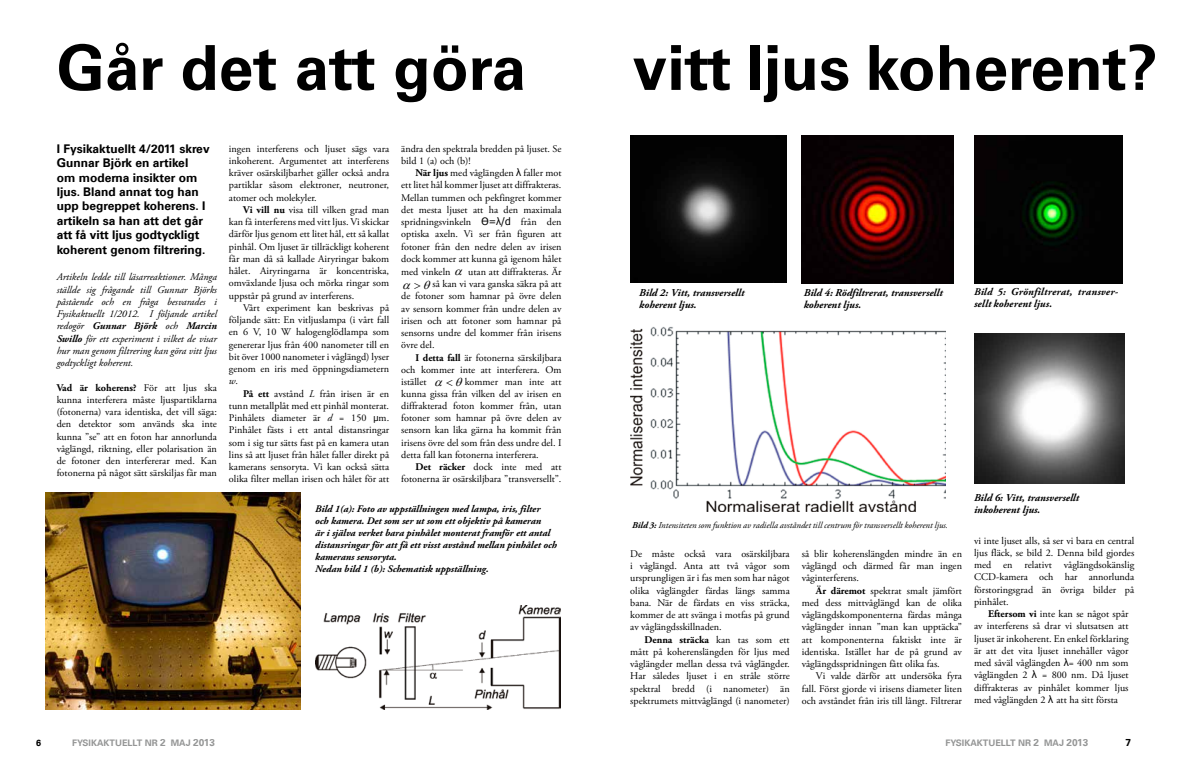
<style>
.page{position:relative;width:1191px;height:766px;background:#fff}
.page>*{position:absolute;margin:0;border:0;box-sizing:border-box;transform-origin:0 0}
.t1{font:700 62px "Univers LT";color:#000}
.t2{font:700 12px/14.4px "Univers LT";color:#000}
.t3{font:italic 700 10.5px/12.6px "Adobe Garamond Pro";color:#000}
.t4{font:10.2px/12.2px "Adobe Garamond Pro";color:#000;text-align:justify}
.t5{font:italic 10.2px/12.2px "Adobe Garamond Pro";color:#000;text-align:justify}
.t6{font:italic 700 10px/12px "Adobe Garamond Pro";color:#000}
.t7{font:700 10px "Univers LT";color:#000}
.t8{font:italic 9px "Adobe Garamond Pro";color:#000}
.t9{font:700 9px "Univers LT";color:#959696}
.t10{font:700 9px "Univers LT";color:#000}
.s1{font-weight:700}
.s2{font-style:italic}
.s3{font-family:"Tahoma";font-size:9px}
.s4{font-family:"Tahoma"}
.s5{font-size:10.2px}
.s6{font-size:10px}
</style>
<div class="page">
<img style="left:315px;top:605px;width:246px;height:104px">
<img style="left:630px;top:135px;width:157px;height:148px">
<img style="left:801px;top:135px;width:152px;height:148px">
<img style="left:974px;top:135px;width:148px;height:148px">
<img style="left:974px;top:334px;width:150px;height:149px">
<img style="left:45px;top:492px;width:255px;height:217px">
<img style="left:630px;top:326px;width:315px;height:186px">
<h1 class="t1" style="left:57px;top:32px;width:471px">Går det att göra</h1>
<h1 class="t1" style="left:633px;top:32px;width:526px">vitt ljus koherent?</h1>
<p class="t2" style="left:57px;top:141px;width:154px">I Fysikaktuellt 4/2011 skrev<br>Gunnar Björk en artikel om moderna insikter om ljus. Bland annat tog han upp begreppet koherens. I artikeln sa han att det går att få vitt ljus godtyckligt koherent genom filtrering.</p>
<p class="t5" style="left:57px;top:271px;width:162px">Artikeln ledde till läsarreaktioner. Många ställde sig frågande till Gunnar Björks påstående och en fråga besvarades i Fysikaktuellt 1/2012. I följande artikel redogör <span class="s1">Gunnar Björk</span> och <span class="s1">Marcin Swillo</span> för ett experiment i vilket de visar hur man genom filtrering kan göra vitt ljus godtyckligt koherent.</p>
<p class="t4" style="left:57px;top:381px;width:162px"><span class="s1">Vad är koherens?</span> För att ljus ska kunna interferera måste ljuspartiklarna (fotonerna) vara identiska, det vill säga: den detektor som används ska inte kunna ”se” att en foton har annorlunda våglängd, riktning, eller polarisation än de fotoner den interfererar med. Kan fotonerna på något sätt särskiljas får man</p>
<p class="t4" style="left:229px;top:142px;width:162px">ingen interferens och ljuset sägs vara inkoherent. Argumentet att interferens kräver osärskiljbarhet gäller också andra partiklar såsom elektroner, neutroner, atomer och molekyler.</p>
<p class="t4" style="left:229px;top:204px;width:162px;text-indent:14px"><span class="s1">Vi vill nu</span> visa till vilken grad man kan få interferens med vitt ljus. Vi skickar därför ljus genom ett litet hål, ett så kallat pinhål. Om ljuset är tillräckligt koherent får man då så kallade Airyringar bakom hålet. Airyringarna är koncentriska, omväxlande ljusa och mörka ringar som uppstår på grund av interferens.</p>
<p class="t4" style="left:229px;top:302px;width:162px;text-indent:14px">Vårt experiment kan beskrivas på följande sätt: En vitljuslampa (i vårt fall en 6 V, 10 W halogenglödlampa som genererar ljus från 400 nanometer till en bit över 1000 nanometer i våglängd) lyser genom en iris med öppningsdiametern <span class="s2">w</span>.</p>
<p class="t4" style="left:229px;top:387px;width:162px;text-indent:14px"><span class="s1">På ett</span> avstånd <span class="s2">L</span> från irisen är en tunn metallplåt med ett pinhål monterat.<br>Pinhålets diameter är <span class="s2">d</span> = 150 <span class="s3">μ</span>m.<br>Pinhålet fästs i ett antal distansringar som i sig tur sätts fast på en kamera utan lins så att ljuset från hålet faller direkt på kamerans sensoryta. Vi kan också sätta olika filter mellan irisen och hålet för att</p>
<p class="t4" style="left:401px;top:142px;width:162px">ändra den spektrala bredden på ljuset. Se bild 1 (a) och (b)!</p>
<p class="t4" style="left:401px;top:167px;width:162px;text-indent:14px"><span class="s1">När ljus</span> med våglängden <span class="s4">λ</span> faller mot ett litet hål kommer ljuset att diffrakteras.<br>Mellan tummen och pekfingret kommer det mesta ljuset att ha den maximala spridningsvinkeln <span class="s4">ϴ=λ/d</span> från den optiska axeln. Vi ser från figuren att fotoner från den nedre delen av irisen dock kommer att kunna gå igenom hålet med vinkeln</p>
<p class="t4" style="left:468px;top:266px;width:95px">utan att diffrakteras. Är</p>
<p class="t4" style="left:432px;top:278px;width:130px">så kan vi vara ganska säkra på att</p>
<p class="t4" style="left:401px;top:290px;width:162px">de fotoner som hamnar på övre delen</p>
<p class="t4" style="left:401px;top:302px;width:162px">av sensorn kommer från undre delen av</p>
<p class="t4" style="left:401px;top:315px;width:162px">irisen och att fotoner som hamnar på</p>
<p class="t4" style="left:401px;top:327px;width:162px">sensorns undre del kommer från irisens</p>
<p class="t4" style="left:401px;top:339px;width:35px">övre del.</p>
<p class="t4" style="left:415px;top:351px;width:148px"><span class="s1">I detta fall</span> är fotonerna särskiljbara</p>
<p class="t4" style="left:401px;top:363px;width:162px">och kommer inte att interferera. Om</p>
<p class="t4" style="left:401px;top:375px;width:27px">istället</p>
<p class="t4" style="left:401px;top:375px;width:162px;text-indent:63px">kommer man inte att kunna gissa från vilken del av irisen en diffrakterad foton kommer från, utan fotoner som hamnar på övre delen av sensorn kan lika gärna ha kommit från irisens övre del som från dess undre del. I detta fall kan fotonerna interferera.</p>
<p class="t4" style="left:401px;top:461px;width:162px;text-align:right"><span class="s1">Det räcker</span> dock inte med att fotonerna är osärskiljbara ”transversellt”.</p>
<p class="t6" style="left:315px;top:502px;width:243px">Bild 1(a): Foto av uppställningen med lampa, iris, filter<br>och kamera. Det som ser ut som ett objektiv på kameran<br>är i själva verket bara pinhålet monterat framför ett antal distansringar för att få ett visst avstånd mellan pinhålet och kamerans sensoryta.<br>Nedan bild 1 (b): Schematisk uppställning.</p>
<p class="t3" style="left:639px;top:286px;width:107px">Bild 2: Vitt, transversellt koherent ljus.</p>
<p class="t3" style="left:804px;top:286px;width:140px">Bild 4: Rödfiltrerat, transversellt koherent ljus.</p>
<p class="t3" style="left:974px;top:286px;width:146px;line-height:12px"><span class="s5">Bild 5:</span> Grönfiltrerat, transver&shy;sellt koherent ljus.</p>
<p class="t8" style="left:632px;top:520px;width:317px"><span class="s1">Bild 3:</span> Intensiteten som funktion av radiella avståndet till centrum för transversellt koherent ljus.</p>
<p class="t4" style="left:630px;top:547px;width:161px">De måste också vara osärskiljbara i våglängd. Anta att två vågor som ursprungligen är i fas men som har något olika våglängder färdas längs samma bana. När de färdats en viss sträcka, kommer de att svänga i motfas på grund av våglängdsskillnaden.</p>
<p class="t4" style="left:630px;top:633px;width:161px;text-indent:14px"><span class="s1">Denna sträcka</span> kan tas som ett mått på koherenslängden för ljus med våglängder mellan dessa två våglängder.<br>Har således ljuset i en stråle större spektral bredd (i nanometer) än spektrumets mittvåglängd (i nanometer)</p>
<p class="t4" style="left:801px;top:547px;width:162px">så blir koherenslängden mindre än en våglängd och därmed får man ingen våginterferens.</p>
<p class="t4" style="left:801px;top:584px;width:162px;text-indent:14px"><span class="s1">Är däremot</span> spektrat smalt jämfört med dess mittvåglängd kan de olika våglängdskomponenterna färdas många våglängder innan ”man kan upptäcka” att komponenterna faktiskt inte är identiska. Istället har de på grund av våglängdsspridningen fått olika fas.</p>
<p class="t4" style="left:801px;top:670px;width:162px;text-indent:14px">Vi valde därför att undersöka fyra fall. Först gjorde vi irisens diameter liten och avståndet från iris till långt. Filtrerar</p>
<p class="t3" style="left:974px;top:491px;width:107px">Bild 6: Vitt, transversellt inkoherent ljus.</p>
<p class="t4" style="left:974px;top:534px;width:162px">vi inte ljuset alls, så ser vi bara en central ljus fläck, se bild 2. Denna bild gjordes med en relativt våglängdsokänslig CCD-kamera och har annorlunda förstoringsgrad än övriga bilder på pinhålet.</p>
<p class="t4" style="left:974px;top:608px;width:156px;text-indent:14px"><span class="s1">Eftersom vi</span> inte kan se något spår av interferens så drar vi slutsatsen att ljuset är inkoherent. En enkel förklaring är att det vita ljuset innehåller vågor med såväl våglängden <span class="s4">λ</span>= 400 nm som våglängden 2 <span class="s4">λ</span> = 800 nm. Då ljuset diffrakteras av pinhålet kommer ljus med våglängden 2 <span class="s4">λ</span> att ha sitt första</p>
<p class="t10" style="left:36px;top:737px;width:7px">6</p>
<p class="t9" style="left:72px;top:737px;width:144px">FYSIKAKTUELLT NR <span class="s6">2</span> MAJ <span class="s6">2013</span></p>
<p class="t9" style="left:945px;top:737px;width:144px">FYSIKAKTUELLT NR <span class="s6">2</span> MAJ <span class="s6">2013</span></p>
<p class="t7" style="left:1125px;top:736px;width:7px">7</p>
</div>
